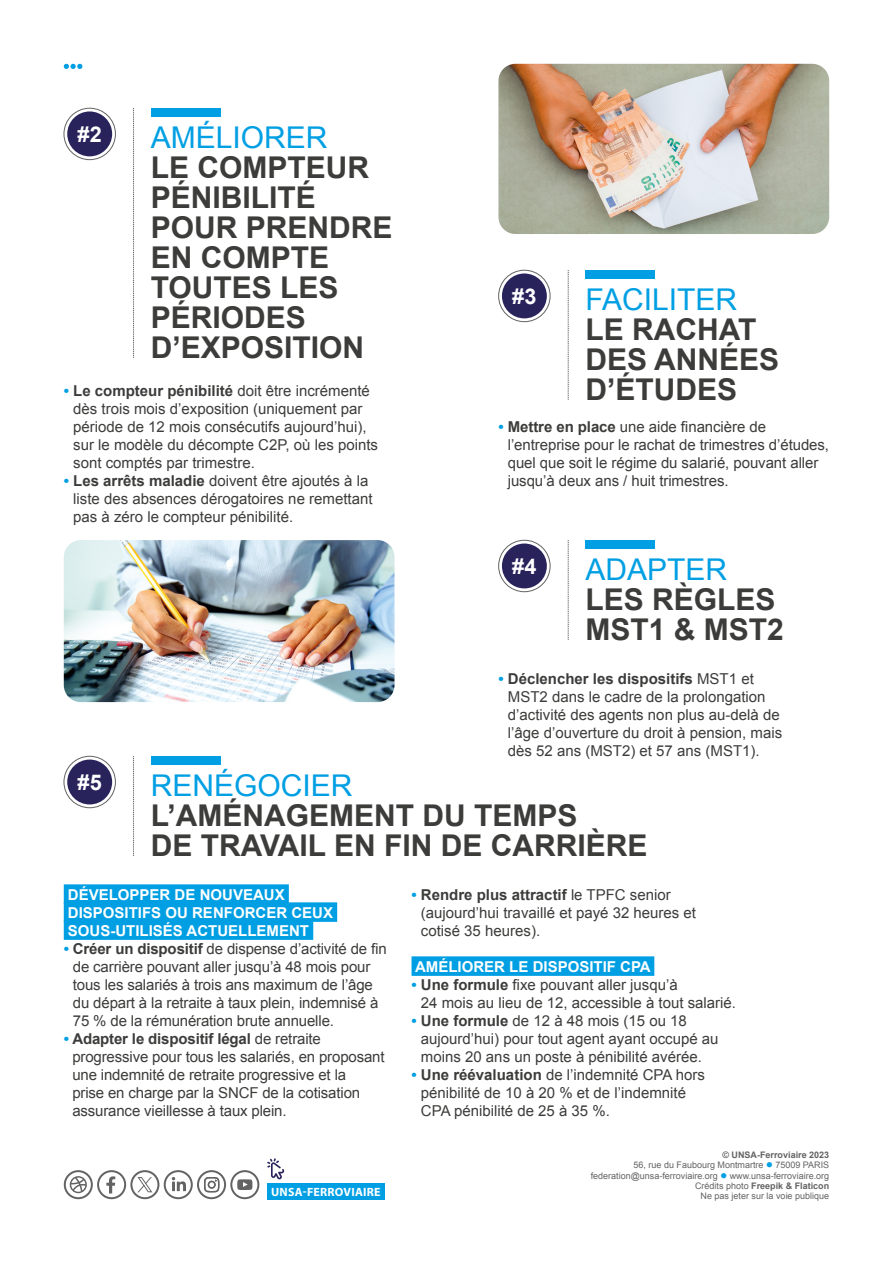
<style>
.page{position:relative;width:893px;height:1263px;background:#fff}
.page>*{position:absolute;margin:0;border:0;box-sizing:border-box;transform-origin:0 0}
.t1{font:700 30px/30px "Arial";color:#3c3c3b}
.t2{font:30px "Arial";color:#009fe3}
.t3{font:700 21.75px "Arial";color:#fff}
.t4{font:15px/18px "Arial";color:#3c3c3b}
.t5{font:700 15px/18px "Arial";color:#fff}
.t6{font:700 12px "Myriad Pro";letter-spacing:.02em;color:#fff}
.t7{font:9px/10.4px "Arial";color:#646363;text-align:right}
.s1{font-weight:700;color:#009fe3}
.s2{font-weight:700}
.s3{color:#009fe3}
</style>
<div class="page">
<div style="left:267px;top:1183px;width:118px;height:16px;background:#009fe3"></div>
<svg style="left:267px;top:1158px;width:17px;height:22px"></svg>
<svg style="left:64px;top:64px;width:18px;height:5px"></svg>
<div style="left:64px;top:884px;width:225px;height:20px;background:#009fe3"></div>
<div style="left:64px;top:902px;width:273px;height:20px;background:#009fe3"></div>
<div style="left:64px;top:920px;width:249px;height:20px;background:#009fe3"></div>
<div style="left:411px;top:956px;width:243px;height:20px;background:#009fe3"></div>
<div style="left:151px;top:108px;width:70px;height:8px;background:#009fe3"></div>
<div style="left:151px;top:756px;width:70px;height:8px;background:#009fe3"></div>
<div style="left:585px;top:270px;width:70px;height:8px;background:#009fe3"></div>
<div style="left:585px;top:540px;width:70px;height:8px;background:#009fe3"></div>
<svg style="left:133px;top:108px;width:1px;height:250px"></svg>
<svg style="left:133px;top:756px;width:1px;height:100px"></svg>
<svg style="left:568px;top:270px;width:1px;height:130px"></svg>
<svg style="left:568px;top:540px;width:1px;height:100px"></svg>
<div style="left:64px;top:108px;width:52px;height:52px;border:1px solid #646363;border-radius:50%"></div>
<div style="left:67px;top:111px;width:45px;height:45px;background:#29235c;border-radius:50%"></div>
<div style="left:64px;top:756px;width:52px;height:52px;border:1px solid #646363;border-radius:50%"></div>
<div style="left:67px;top:759px;width:45px;height:45px;background:#29235c;border-radius:50%"></div>
<div style="left:498px;top:270px;width:52px;height:52px;border:1px solid #646363;border-radius:50%"></div>
<div style="left:502px;top:273px;width:45px;height:45px;background:#29235c;border-radius:50%"></div>
<div style="left:498px;top:540px;width:52px;height:52px;border:1px solid #646363;border-radius:50%"></div>
<div style="left:502px;top:543px;width:45px;height:45px;background:#29235c;border-radius:50%"></div>
<img style="left:64px;top:540px;width:330px;height:162px">
<img style="left:498px;top:64px;width:331px;height:170px">
<svg style="left:64px;top:1170px;width:195px;height:29px"></svg>
<h2 class="t3" style="left:78px;top:120px;width:26px">#2</h2>
<h1 class="t2" style="left:151px;top:118px;width:178px">AMÉLIORER</h1>
<h1 class="t1" style="left:151px;top:153px;width:243px">LE COMPTEUR<br>PÉNIBILITÉ<br>POUR PRENDRE<br>EN COMPTE<br>TOUTES LES<br>PÉRIODES<br>D’EXPOSITION</h1>
<p class="t4" style="left:73px;top:382px;width:306px;text-indent:-9px"><span class="s1">•</span> <span class="s2">Le compteur pénibilité</span> doit être incrémenté dès trois mois d’exposition (uniquement par période de 12 mois consécutifs aujourd’hui), sur le modèle du décompte C2P, où les points sont comptés par trimestre.</p>
<p class="t4" style="left:73px;top:472px;width:301px;text-indent:-9px"><span class="s1">•</span> <span class="s2">Les arrêts maladie</span> doivent être ajoutés à la liste des absences dérogatoires ne remettant pas à zéro le compteur pénibilité.</p>
<h2 class="t3" style="left:512px;top:282px;width:26px">#3</h2>
<h1 class="t2" style="left:585px;top:280px;width:153px">FACILITER</h1>
<h1 class="t1" style="left:585px;top:315px;width:195px">LE RACHAT<br>DES ANNÉES<br>D’ÉTUDES</h1>
<p class="t4" style="left:508px;top:418px;width:323px;text-indent:-9px"><span class="s1">•</span> <span class="s2">Mettre en place</span> une aide financière de l’entreprise pour le rachat de trimestres d’études, quel que soit le régime du salarié, pouvant aller jusqu’à deux ans / huit trimestres.</p>
<h2 class="t3" style="left:512px;top:552px;width:26px">#4</h2>
<h1 class="t2" style="left:585px;top:550px;width:143px">ADAPTER</h1>
<h1 class="t1" style="left:585px;top:585px;width:200px">LES RÈGLES<br>MST1 &amp; MST2</h1>
<p class="t4" style="left:508px;top:670px;width:276px;text-indent:-9px"><span class="s1">•</span> <span class="s2">Déclencher les dispositifs</span> MST1 et MST2 dans le cadre de la prolongation d’activité des agents non plus au-delà de l’âge d’ouverture du droit à pension, mais dès 52 ans (MST2) et 57 ans (MST1).</p>
<h2 class="t3" style="left:78px;top:768px;width:26px">#5</h2>
<h1 class="t2" style="left:151px;top:766px;width:203px">RENÉGOCIER</h1>
<h1 class="t1" style="left:151px;top:801px;width:498px">L’AMÉNAGEMENT DU TEMPS<br>DE TRAVAIL EN FIN DE CARRIÈRE</h1>
<p class="t5" style="left:68px;top:886px;width:267px">DÉVELOPPER DE NOUVEAUX<br>DISPOSITIFS OU RENFORCER CEUX<br>SOUS-UTILISÉS ACTUELLEMENT</p>
<p class="t4" style="left:73px;top:940px;width:315px;text-indent:-9px"><span class="s1">•</span> <span class="s2">Créer un dispositif</span> de dispense d’activité de fin de carrière pouvant aller jusqu’à 48 mois pour tous les salariés à trois ans maximum de l’âge du départ à la retraite à taux plein, indemnisé à 75 % de la rémunération brute annuelle.</p>
<p class="t4" style="left:72px;top:1030px;width:314px;text-indent:-9px"><span class="s1">•</span> <span class="s2">Adapter le dispositif légal</span> de retraite progressive pour tous les salariés, en proposant une indemnité de retraite progressive et la<br>prise en charge par la SNCF de la cotisation assurance vieillesse à taux plein.</p>
<p class="t6" style="left:271px;top:1184px;width:111px">UNSA-FERROVIAIRE</p>
<p class="t4" style="left:421px;top:886px;width:277px;text-indent:-9px"><span class="s1">•</span> <span class="s2">Rendre plus attractif</span> le TPFC senior (aujourd’hui travaillé et payé 32 heures et cotisé 35 heures).</p>
<p class="t5" style="left:415px;top:958px;width:237px">AMÉLIORER LE DISPOSITIF CPA</p>
<p class="t4" style="left:421px;top:976px;width:317px;text-indent:-9px"><span class="s1">•</span> <span class="s2">Une formule</span> fixe pouvant aller jusqu’à<br>24 mois au lieu de 12, accessible à tout salarié.</p>
<p class="t4" style="left:421px;top:1012px;width:299px;text-indent:-9px"><span class="s1">•</span> <span class="s2">Une formule</span> de 12 à 48 mois (15 ou 18 aujourd’hui) pour tout agent ayant occupé au moins 20 ans un poste à pénibilité avérée.</p>
<p class="t4" style="left:421px;top:1066px;width:286px;text-indent:-9px"><span class="s1">•</span> <span class="s2">Une réévaluation</span> de l’indemnité CPA hors pénibilité de 10 à 20 % et de l’indemnité<br>CPA pénibilité de 25 à 35 %.</p>
<p class="t7" style="left:591px;top:1149px;width:240px"><span class="s2">© UNSA-Ferroviaire 2023<br></span>56, rue du Faubourg Montmartre <span class="s3">●</span> 75009 PARIS federation@unsa-ferroviaire.org <span class="s3">●</span> www.unsa-ferroviaire.org Crédits photo <span class="s2">Freepik &amp; Flaticon<br></span>Ne pas jeter sur la voie publique</p>
</div>
